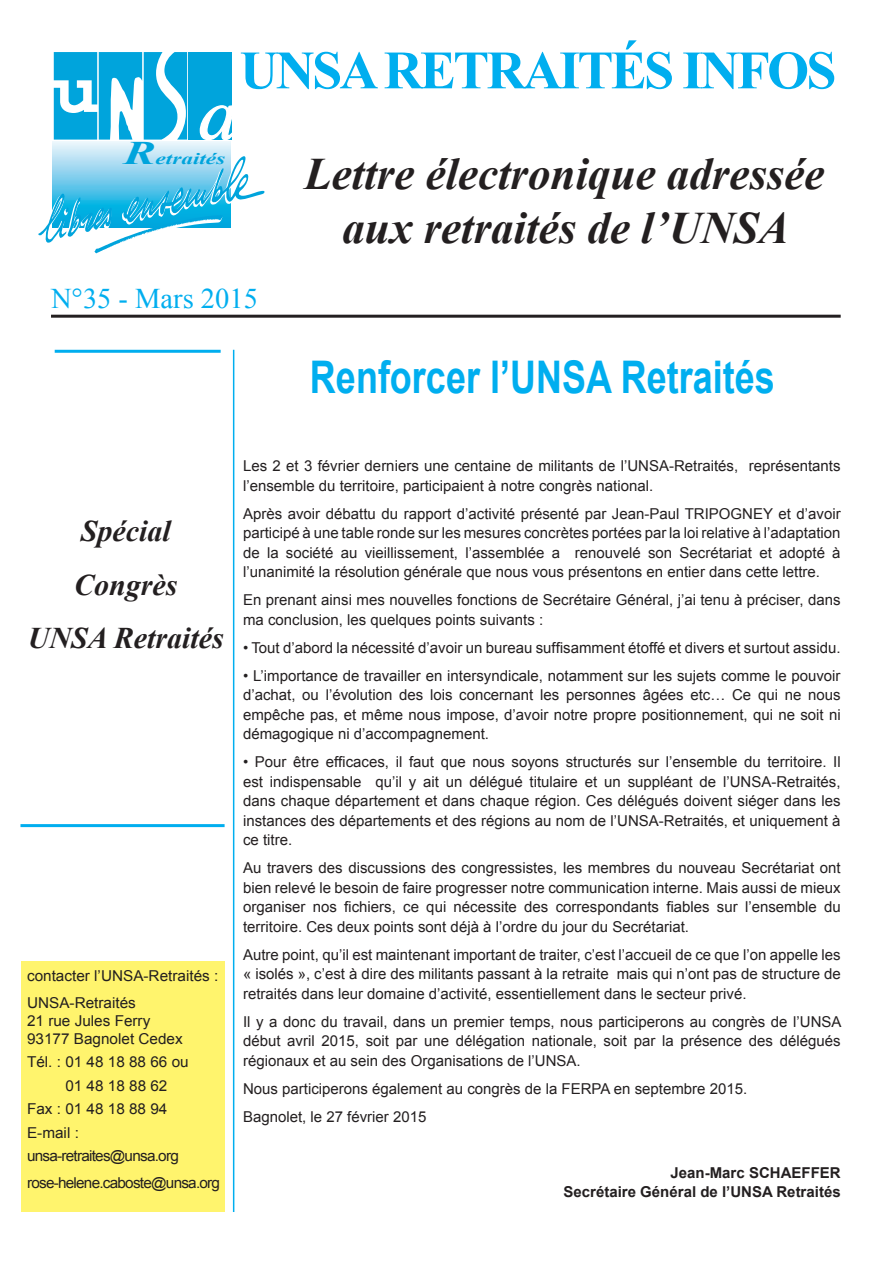
<style>
.page{position:relative;width:893px;height:1263px;background:#fff}
.page>*{position:absolute;margin:0;border:0;box-sizing:border-box;transform-origin:0 0}
.t1{font:700 54px "Times New Roman";letter-spacing:-.05em;color:#00aeef}
.t2{font:italic 700 45px "Times New Roman";color:#231f20}
.t3{font:700 45px "Arial";color:#00aeef;scale:.8 1}
.t4{font:italic 700 30px "Times New Roman";color:#231f20}
.t5{font:28.5px "Times New Roman";color:#00aeef}
.t6{font:italic 700 16.05px "Times New Roman";color:#00a4dc;scale:1.44 1}
.t7{font:15px/19.5px "Arial";color:#231f20;text-align:justify}
.t8{font:700 15px "Arial";color:#231f20}
.t9{font:15px "Arial";letter-spacing:-.05em;color:#231f20}
.s1{font-size:32.85px}
</style>
<div class="page">
<hr style="left:233px;top:350px;width:1px;height:862px;background:#00aeef">
<hr style="left:51px;top:315px;width:790px;height:3px;background:#231f20">
<svg style="left:53px;top:141px;width:178px;height:13px;background:#dcf0f9"></svg>
<svg style="left:53px;top:52px;width:179px;height:88px"></svg>
<svg style="left:38px;top:154px;width:227px;height:100px"></svg>
<hr style="left:20px;top:824px;width:205px;height:3px;background:#00aeef">
<hr style="left:55px;top:350px;width:166px;height:3px;background:#00aeef">
<div style="left:21px;top:962px;width:204px;height:250px;background:#fff46d"></div>
<p class="t1" style="left:240px;top:33px;width:598px">UNSA RETRAITÉS INFOS</p>
<p class="t6" style="left:124px;top:147px;width:72px"><span class="s1">R</span>etraités</p>
<p class="t2" style="left:304px;top:143px;width:521px">Lettre électronique adressée</p>
<p class="t2" style="left:342px;top:197px;width:448px">aux retraités de l’UNSA</p>
<p class="t5" style="left:51px;top:279px;width:208px">N°35 - Mars 2015</p>
<p class="t3" style="left:310px;top:347px;width:582px">Renforcer l’UNSA Retraités</p>
<p class="t4" style="left:81px;top:510px;width:91px">Spécial</p>
<p class="t4" style="left:74px;top:564px;width:105px">Congrès</p>
<p class="t4" style="left:28px;top:617px;width:197px">UNSA Retraités</p>
<p class="t7" style="left:27px;top:966px;width:193px">contacter l’UNSA-Retraités :</p>
<p class="t7" style="left:27px;top:993px;width:157px;line-height:18px;text-align:left">UNSA-Retraités<br>21 rue Jules Ferry<br>93177 Bagnolet Cedex</p>
<p class="t7" style="left:27px;top:1052px;width:163px">Tél. : 01 48 18 88 66 ou</p>
<p class="t7" style="left:65px;top:1076px;width:104px">01 48 18 88 62</p>
<p class="t7" style="left:27px;top:1099px;width:142px">Fax : 01 48 18 88 94</p>
<p class="t7" style="left:27px;top:1123px;width:53px">E-mail :</p>
<p class="t9" style="left:27px;top:1146px;width:153px">unsa-retraites@unsa.org</p>
<p class="t9" style="left:27px;top:1173px;width:195px">rose-helene.caboste@unsa.org</p>
<p class="t7" style="left:243px;top:456px;width:599px">Les 2 et 3 février derniers une centaine de militants de l’UNSA-Retraités, représentants l’ensemble du territoire, participaient à notre congrès national.</p>
<p class="t7" style="left:243px;top:504px;width:599px">Après avoir débattu du rapport d’activité présenté par Jean-Paul TRIPOGNEY et d’avoir participé à une table ronde sur les mesures concrètes portées par la loi relative à l’adaptation de la société au vieillissement, l’assemblée a renouvelé son Secrétariat et adopté à l’unanimité la résolution générale que nous vous présentons en entier dans cette lettre.</p>
<p class="t7" style="left:243px;top:590px;width:599px">En prenant ainsi mes nouvelles fonctions de Secrétaire Général, j’ai tenu à préciser, dans ma conclusion, les quelques points suivants :</p>
<p class="t7" style="left:243px;top:638px;width:599px">• Tout d’abord la nécessité d’avoir un bureau suffisamment étoffé et divers et surtout assidu.</p>
<p class="t7" style="left:243px;top:666px;width:599px">• L’importance de travailler en intersyndicale, notamment sur les sujets comme le pouvoir d’achat, ou l’évolution des lois concernant les personnes âgées etc… Ce qui ne nous empêche pas, et même nous impose, d’avoir notre propre positionnement, qui ne soit ni démagogique ni d’accompagnement.</p>
<p class="t7" style="left:243px;top:752px;width:599px">• Pour être efficaces, il faut que nous soyons structurés sur l’ensemble du territoire. Il est indispensable qu’il y ait un délégué titulaire et un suppléant de l’UNSA-Retraités, dans chaque département et dans chaque région. Ces délégués doivent siéger dans les instances des départements et des régions au nom de l’UNSA-Retraités, et uniquement à ce titre.</p>
<p class="t7" style="left:243px;top:858px;width:599px">Au travers des discussions des congressistes, les membres du nouveau Secrétariat ont bien relevé le besoin de faire progresser notre communication interne. Mais aussi de mieux organiser nos fichiers, ce qui nécessite des correspondants fiables sur l’ensemble du territoire. Ces deux points sont déjà à l’ordre du jour du Secrétariat.</p>
<p class="t7" style="left:243px;top:945px;width:599px">Autre point, qu’il est maintenant important de traiter, c’est l’accueil de ce que l’on appelle les « isolés », c’est à dire des militants passant à la retraite mais qui n’ont pas de structure de retraités dans leur domaine d’activité, essentiellement dans le secteur privé.</p>
<p class="t7" style="left:243px;top:1012px;width:600px">Il y a donc du travail, dans un premier temps, nous participerons au congrès de l’UNSA début avril 2015, soit par une délégation nationale, soit par la présence des délégués régionaux et au sein des Organisations de l’UNSA.</p>
<p class="t7" style="left:243px;top:1079px;width:506px">Nous participerons également au congrès de la FERPA en septembre 2015.</p>
<p class="t7" style="left:243px;top:1107px;width:185px">Bagnolet, le 27 février 2015</p>
<p class="t8" style="left:671px;top:1163px;width:172px">Jean-Marc SCHAEFFER</p>
<p class="t8" style="left:564px;top:1182px;width:279px">Secrétaire Général de l’UNSA Retraités</p>
</div>
